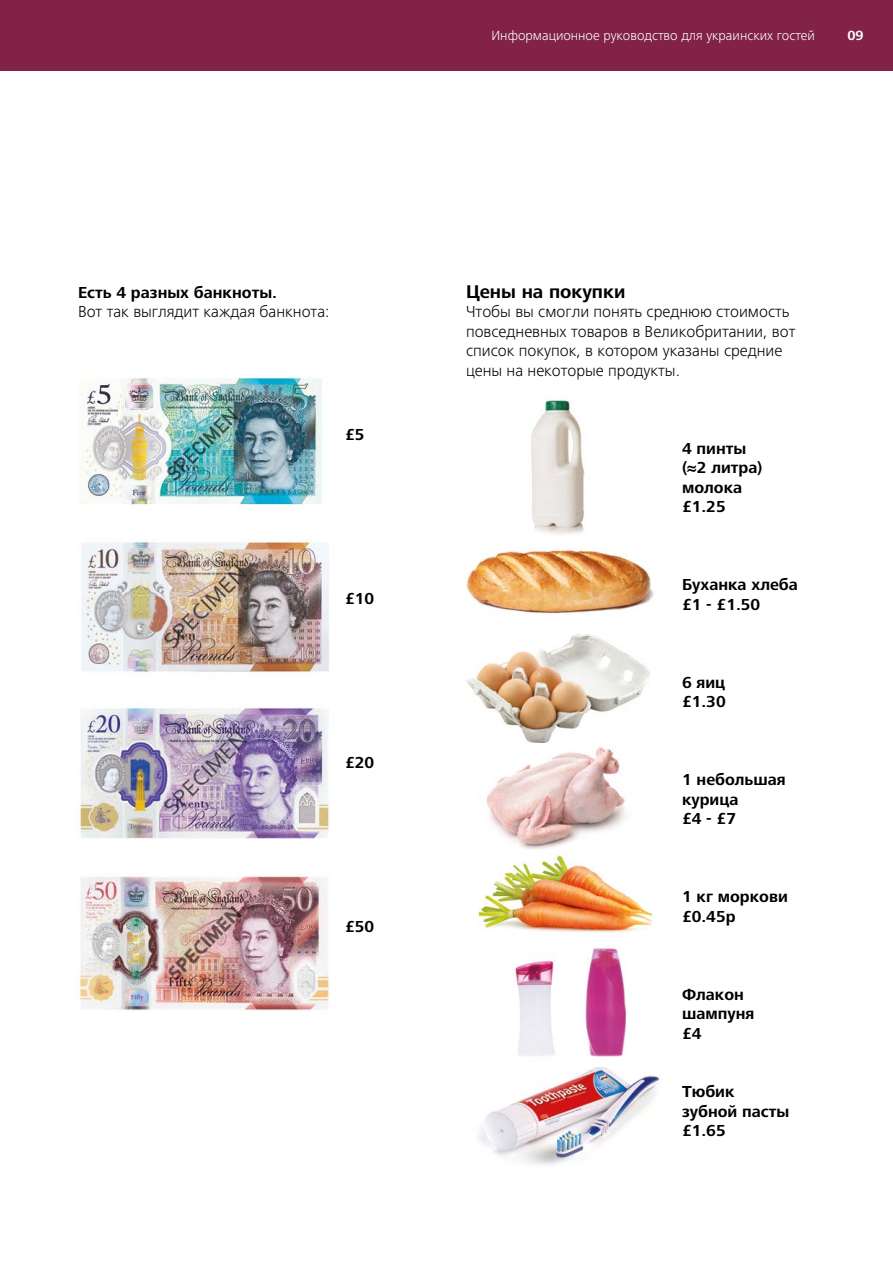
<style>
.page{position:relative;width:893px;height:1263px;background:#fff}
.page>*{position:absolute;margin:0;border:0;box-sizing:border-box;transform-origin:0 0}
.t1{font:700 19.05px "Frutiger Next LTW1 G";color:#000}
.t2{font:300 16.5px/19.5px "Frutiger Next LTW1 G";color:#000}
.t3{font:700 16.5px/19.5px "Frutiger Next LTW1 G";color:#000}
.t4{font:300 13.8px "Frutiger Next LTW1 G";color:#fff}
.t5{font:700 13.8px "Frutiger Next LTW1 G";color:#fff}
</style>
<div class="page">
<div style="left:0;top:0;width:893px;height:70px;background:#812246"></div>
<img style="left:466px;top:547px;width:188px;height:67px">
<img style="left:467px;top:634px;width:183px;height:109px">
<img style="left:486px;top:747px;width:140px;height:103px">
<img style="left:478px;top:851px;width:175px;height:82px">
<img style="left:478px;top:1067px;width:182px;height:98px">
<img style="left:531px;top:400px;width:54px;height:135px">
<img style="left:514px;top:947px;width:113px;height:110px">
<img style="left:76px;top:377px;width:254px;height:634px">
<p class="t4" style="left:491px;top:28px;width:325px">Информационное руководство для украинских гостей</p>
<p class="t5" style="left:847px;top:28px;width:18px">09</p>
<p class="t3" style="left:78px;top:283px;width:201px">Есть 4 разных банкноты.</p>
<p class="t2" style="left:78px;top:302px;width:253px">Вот так выглядит каждая банкнота:</p>
<p class="t3" style="left:345px;top:425px;width:21px">£5</p>
<p class="t3" style="left:345px;top:589px;width:31px">£10</p>
<p class="t3" style="left:345px;top:753px;width:31px">£20</p>
<p class="t3" style="left:345px;top:917px;width:31px">£50</p>
<p class="t1" style="left:466px;top:281px;width:161px">Цены на покупки</p>
<p class="t2" style="left:466px;top:302px;width:331px">Чтобы вы смогли понять среднюю стоимость повседневных товаров в Великобритании, вот список покупок, в котором указаны средние цены на некоторые продукты.</p>
<p class="t3" style="left:682px;top:439px;width:82px">4 пинты (≈2 литра) молока</p>
<p class="t3" style="left:682px;top:498px;width:45px">£1.25</p>
<p class="t3" style="left:682px;top:576px;width:117px">Буханка хлеба</p>
<p class="t3" style="left:682px;top:595px;width:80px">£1 - £1.50</p>
<p class="t3" style="left:682px;top:673px;width:45px">6 яиц</p>
<p class="t3" style="left:682px;top:693px;width:45px">£1.30</p>
<p class="t3" style="left:682px;top:771px;width:105px">1 небольшая курица</p>
<p class="t3" style="left:682px;top:810px;width:56px">£4 - £7</p>
<p class="t3" style="left:682px;top:888px;width:107px">1 кг моркови</p>
<p class="t3" style="left:682px;top:907px;width:55px">£0.45p</p>
<p class="t3" style="left:682px;top:985px;width:63px">Флакон</p>
<p class="t3" style="left:682px;top:1005px;width:74px">шампуня</p>
<p class="t3" style="left:682px;top:1024px;width:21px">£4</p>
<p class="t3" style="left:682px;top:1083px;width:54px">Тюбик</p>
<p class="t3" style="left:682px;top:1102px;width:109px">зубной пасты</p>
<p class="t3" style="left:682px;top:1122px;width:45px">£1.65</p>
</div>
